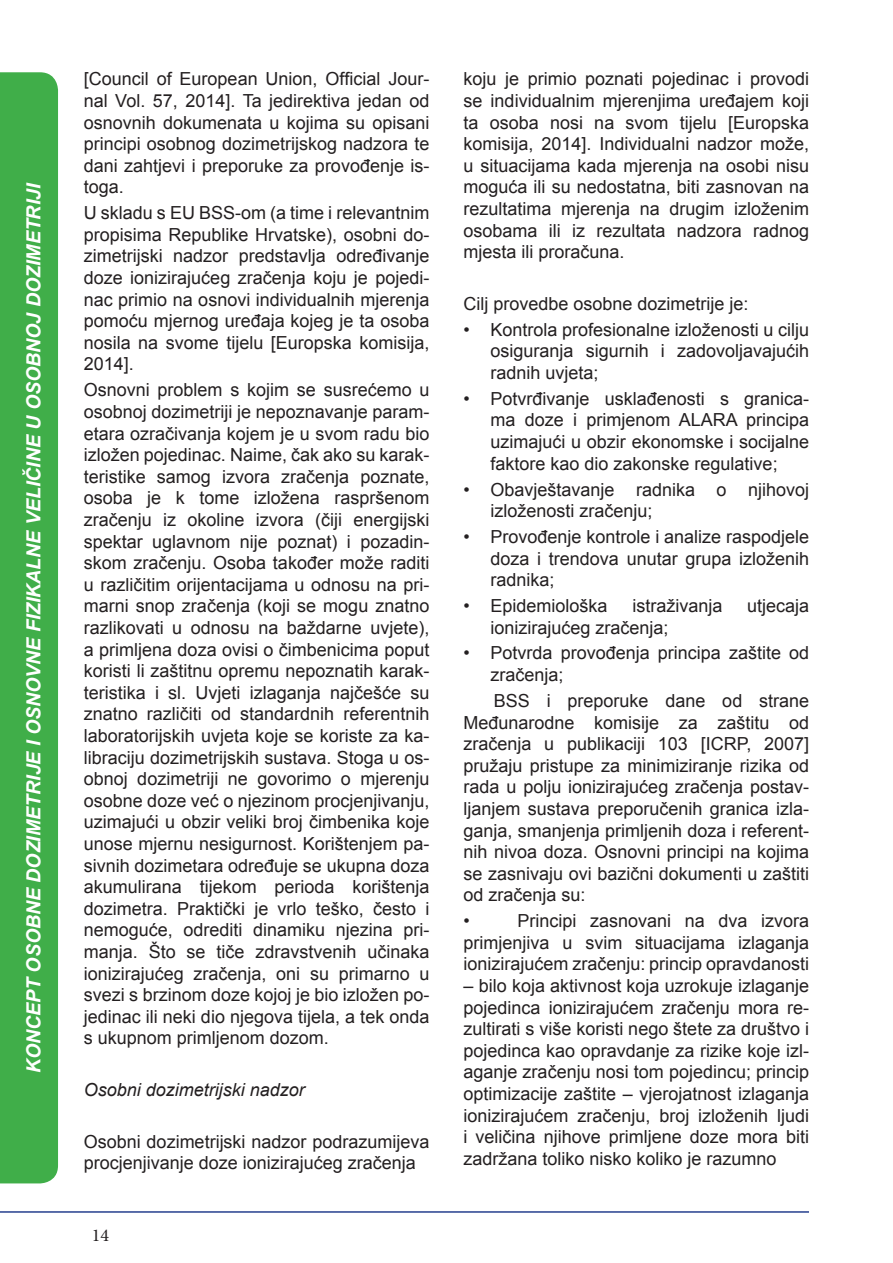
<style>
.page{position:relative;width:893px;height:1263px;background:#fff}
.page>*{position:absolute;margin:0;border:0;box-sizing:border-box;transform-origin:0 0}
.Heading_3{font:italic 700 19.5px "Arial";letter-spacing:-.005em;color:#fff}
.t1{font:18px/21.6px "Arial";color:#231f20;text-align:justify}
.t2{font:italic 18px "Arial";color:#231f20}
.t3{font:18px "Minion Pro";color:#231f20}
</style>
<div class="page">
<hr style="left:0;top:1211px;width:809px;height:2px;background:#253f8e">
<div style="left:0;top:72px;width:58px;height:1111px;background:#40ae49"></div>
<p class="Heading_3" style="left:21px;top:1073px;width:892px;rotate:-90deg">KONCEPT OSOBNE DOZIMETRIJE I OSNOVNE FIZIKALNE VELIČINE U OSOBNOJ DOZIMETRIJI</p>
<p class="t1" style="left:84px;top:68px;width:347px">[Council of European Union, Official Jour&shy;nal Vol. 57, 2014]. Ta jedirektiva jedan od osnovnih dokumenata u kojima su opisani principi osobnog dozimetrijskog nadzora te dani zahtjevi i preporuke za provođenje is&shy;toga.</p>
<p class="t1" style="left:84px;top:202px;width:347px">U skladu s EU BSS-om (a time i relevantnim propisima Republike Hrvatske), osobni do&shy;zimetrijski nadzor predstavlja određivanje doze ionizirajućeg zračenja koju je pojedi&shy;nac primio na osnovi individualnih mjerenja pomoću mjernog uređaja kojeg je ta osoba nosila na svome tijelu [Europska komisija, 2014].</p>
<p class="t1" style="left:84px;top:379px;width:347px">Osnovni problem s kojim se susrećemo u osobnoj dozimetriji je nepoznavanje param&shy;etara ozračivanja kojem je u svom radu bio izložen pojedinac. Naime, čak ako su karak&shy;teristike samog izvora zračenja poznate, osoba je k tome izložena raspršenom zračenju iz okoline izvora (čiji energijski spektar uglavnom nije poznat) i pozadin&shy;skom zračenju. Osoba također može raditi u različitim orijentacijama u odnosu na pri&shy;marni snop zračenja (koji se mogu znatno razlikovati u odnosu na baždarne uvjete), a primljena doza ovisi o čimbenicima poput koristi li zaštitnu opremu nepoznatih karak&shy;teristika i sl. Uvjeti izlaganja najčešće su znatno različiti od standardnih referentnih laboratorijskih uvjeta koje se koriste za ka&shy;libraciju dozimetrijskih sustava. Stoga u os&shy;obnoj dozimetriji ne govorimo o mjerenju osobne doze već o njezinom procjenjivanju, uzimajući u obzir veliki broj čimbenika koje unose mjernu nesigurnost. Korištenjem pa&shy;sivnih dozimetara određuje se ukupna doza akumulirana tijekom perioda korištenja dozimetra. Praktički je vrlo teško, često i nemoguće, odrediti dinamiku njezina pri&shy;manja. Što se tiče zdravstvenih učinaka ionizirajućeg zračenja, oni su primarno u svezi s brzinom doze kojoj je bio izložen po&shy;jedinac ili neki dio njegova tijela, a tek onda s ukupnom primljenom dozom.</p>
<p class="t2" style="left:84px;top:1078px;width:223px">Osobni dozimetrijski nadzor</p>
<p class="t1" style="left:84px;top:1131px;width:347px">Osobni dozimetrijski nadzor podrazumijeva procjenjivanje doze ionizirajućeg zračenja</p>
<p class="t3" style="left:92px;top:1223px;width:19px">14</p>
<p class="t1" style="left:463px;top:68px;width:347px">koju je primio poznati pojedinac i provodi se individualnim mjerenjima uređajem koji ta osoba nosi na svom tijelu [Europska komisija, 2014]. Individualni nadzor može, u situacijama kada mjerenja na osobi nisu moguća ili su nedostatna, biti zasnovan na rezultatima mjerenja na drugim izloženim osobama ili iz rezultata nadzora radnog mjesta ili proračuna.</p>
<p class="t1" style="left:463px;top:293px;width:287px">Cilj provedbe osobne dozimetrije je:</p>
<p class="t1" style="left:490px;top:319px;width:320px;text-indent:-27px">• Kontrola profesionalne izloženosti u cilju osiguranja sigurnih i zadovoljavajućih radnih uvjeta;</p>
<p class="t1" style="left:490px;top:388px;width:320px;text-indent:-27px">• Potvrđivanje usklađenosti s granica&shy;ma doze i primjenom ALARA principa uzimajući u obzir ekonomske i socijalne faktore kao dio zakonske regulative;</p>
<p class="t1" style="left:490px;top:479px;width:320px;text-indent:-27px">• Obavještavanje radnika o njihovoj izloženosti zračenju;</p>
<p class="t1" style="left:490px;top:526px;width:320px;text-indent:-27px">• Provođenje kontrole i analize raspodjele doza i trendova unutar grupa izloženih radnika;</p>
<p class="t1" style="left:463px;top:595px;width:146px">• Epidemiološka</p>
<p class="t1" style="left:632px;top:595px;width:92px">istraživanja</p>
<p class="t1" style="left:747px;top:595px;width:64px">utjecaja</p>
<p class="t1" style="left:490px;top:617px;width:180px">ionizirajućeg zračenja;</p>
<p class="t1" style="left:490px;top:642px;width:320px;text-indent:-27px">• Potvrda provođenja principa zaštite od zračenja;</p>
<p class="t1" style="left:463px;top:690px;width:347px;text-indent:30px">BSS i preporuke dane od strane Međunarodne komisije za zaštitu od zračenja u publikaciji 103 [ICRP, 2007] pružaju pristupe za minimiziranje rizika od rada u polju ionizirajućeg zračenja postav&shy;ljanjem sustava preporučenih granica izla&shy;ganja, smanjenja primljenih doza i referent&shy;nih nivoa doza. Osnovni principi na kojima se zasnivaju ovi bazični dokumenti u zaštiti od zračenja su:</p>
<p class="t1" style="left:463px;top:910px;width:8px">•</p>
<p class="t1" style="left:463px;top:910px;width:347px;text-indent:54px">Principi zasnovani na dva izvora primjenjiva u svim situacijama izlaganja ionizirajućem zračenju: princip opravdanosti</p>
<p class="t1" style="left:463px;top:975px;width:347px">– bilo koja aktivnost koja uzrokuje izlaganje pojedinca ionizirajućem zračenju mora re&shy;zultirati s više koristi nego štete za društvo i pojedinca kao opravdanje za rizike koje izl&shy;aganje zračenju nosi tom pojedincu; princip optimizacije zaštite – vjerojatnost izlaganja ionizirajućem zračenju, broj izloženih ljudi i veličina njihove primljene doze mora biti zadržana toliko nisko koliko je razumno</p>
</div>
